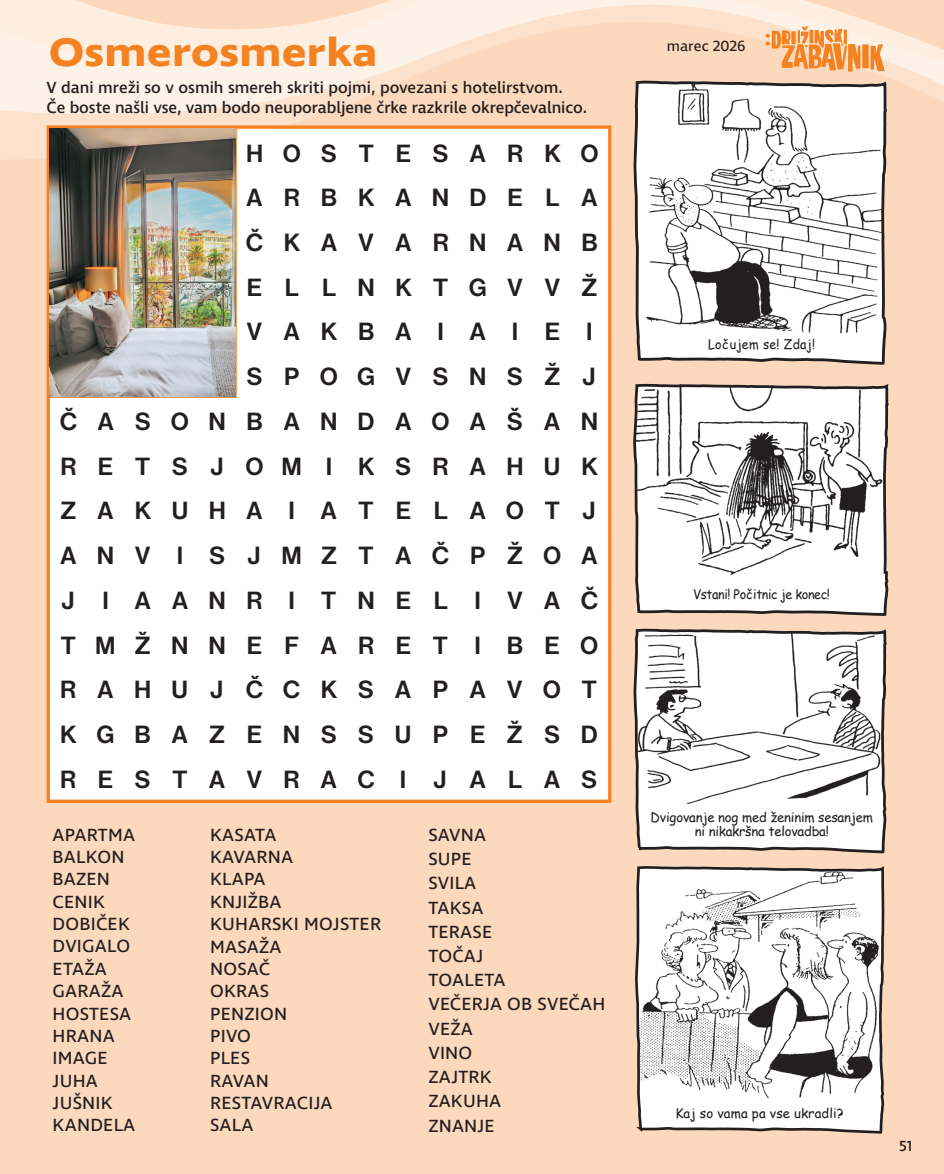
<style>
.page{position:relative;width:944px;height:1174px;background:#fcd9bc}
.page>*{position:absolute;margin:0;border:0;box-sizing:border-box;transform-origin:0 0}
.t1{font:700 40.5px "Ingra Wd";color:#f58220}
.t2{font:700 25.95px/44.7px "Nimbus San DEE";letter-spacing:.81em;color:#231f20;text-align:right}
.t3{font:18px/22.4px "Ingra";letter-spacing:.01em;color:#231f20}
.t4{font:500 16.5px/19.8px "Ingra";letter-spacing:-.005em;color:#231f20}
.t5{font:15px "Ingra";color:#231f20}
.t6{font:500 15px "Ingra";color:#231f20}
.t7{font:13.2px "Comic Sans MS";letter-spacing:-.015em;color:#231f20}
.t8{font:13.2px "Comic Sans MS";letter-spacing:-.015em;color:#231f20;scale:.95 1}
.t9{font:13.2px "Comic Sans MS";letter-spacing:.01em;color:#231f20}
.t10{font:13.2px "Comic Sans MS";letter-spacing:.02em;color:#231f20;scale:.95 1}
</style>
<div class="page">
<svg style="left:0;top:0;width:944px;height:159px"></svg>
<div style="left:45px;top:124px;width:568px;height:679px;background:#fff"></div>
<img style="left:50px;top:129px;width:185px;height:267px">
<svg style="left:635px;top:976px;width:250px;height:158px;background:#d6d4d4"></svg>
<svg style="left:633px;top:0;width:257px;height:616px;background:#ded9d4"></svg>
<svg style="left:633px;top:628px;width:254px;height:348px;background:#e3e0de"></svg>
<svg style="left:766px;top:26px;width:119px;height:46px"></svg>
<h1 class="t1" style="left:49px;top:26px;width:330px">Osmerosmerka</h1>
<p class="t5" style="left:667px;top:36px;width:80px">marec 2026</p>
<p class="t4" style="left:47px;top:79px;width:542px">V dani mreži so v osmih smereh skriti pojmi, povezani s hotelirstvom.<br>Če boste našli vse, vam bodo neuporabljene črke razkrile okrepčevalnico.</p>
<h2 class="t2" style="left:59px;top:131px;width:541px">HOSTESARKO<br>ARBKANDELA<br>ČKAVARNANB<br>ELLNKTGVVŽ<br>VAKBAIAIEI<br>SPOGVSNSŽJ<br>ČASONBANDAOAŠAN<br>RETSJOMI KSRAHUK<br>ZAKUHA I ATELAOTJ<br>ANV I SJMZTAČPŽOA<br>J I AANR I TNEL I VAČ<br>TMŽNNEFARET I BEO<br>RAHUJČCKSAPAVOT<br>KGBAZENSSUPEŽSD<br>RESTAVRAC I JALAS</h2>
<p class="t10" style="left:708px;top:334px;width:114px">Ločujem se! Zdaj!</p>
<p class="t8" style="left:693px;top:585px;width:145px">Vstani! Počitnic je konec!</p>
<p class="t7" style="left:651px;top:807px;width:224px">Dvigovanje nog med ženinim sesanjem</p>
<p class="t3" style="left:53px;top:824px;width:84px">APARTMA</p>
<p class="t7" style="left:695px;top:821px;width:136px">ni nikakršna telovadba!</p>
<p class="t3" style="left:53px;top:846px;width:84px">BALKON<br>BAZEN<br>CENIK<br>DOBIČEK<br>DVIGALO<br>ETAŽA<br>GARAŽA<br>HOSTESA<br>HRANA<br>IMAGE<br>JUHA<br>JUŠNIK<br>KANDELA</p>
<p class="t3" style="left:210px;top:824px;width:173px">KASATA<br>KAVARNA<br>KLAPA<br>KNJIŽBA<br>KUHARSKI MOJSTER<br>MASAŽA<br>NOSAČ<br>OKRAS<br>PENZION<br>PIVO<br>PLES<br>RAVAN<br>RESTAVRACIJA<br>SALA</p>
<p class="t3" style="left:428px;top:823px;width:179px;line-height:24.3px">SAVNA<br>SUPE<br>SVILA<br>TAKSA<br>TERASE<br>TOČAJ<br>TOALETA<br>VEČERJA OB SVEČAH<br>VEŽA<br>VINO<br>ZAJTRK<br>ZAKUHA<br>ZNANJE</p>
<p class="t9" style="left:675px;top:1103px;width:170px">Kaj so vama pa vse ukradli?</p>
<p class="t6" style="left:899px;top:1136px;width:15px">51</p>
</div>
